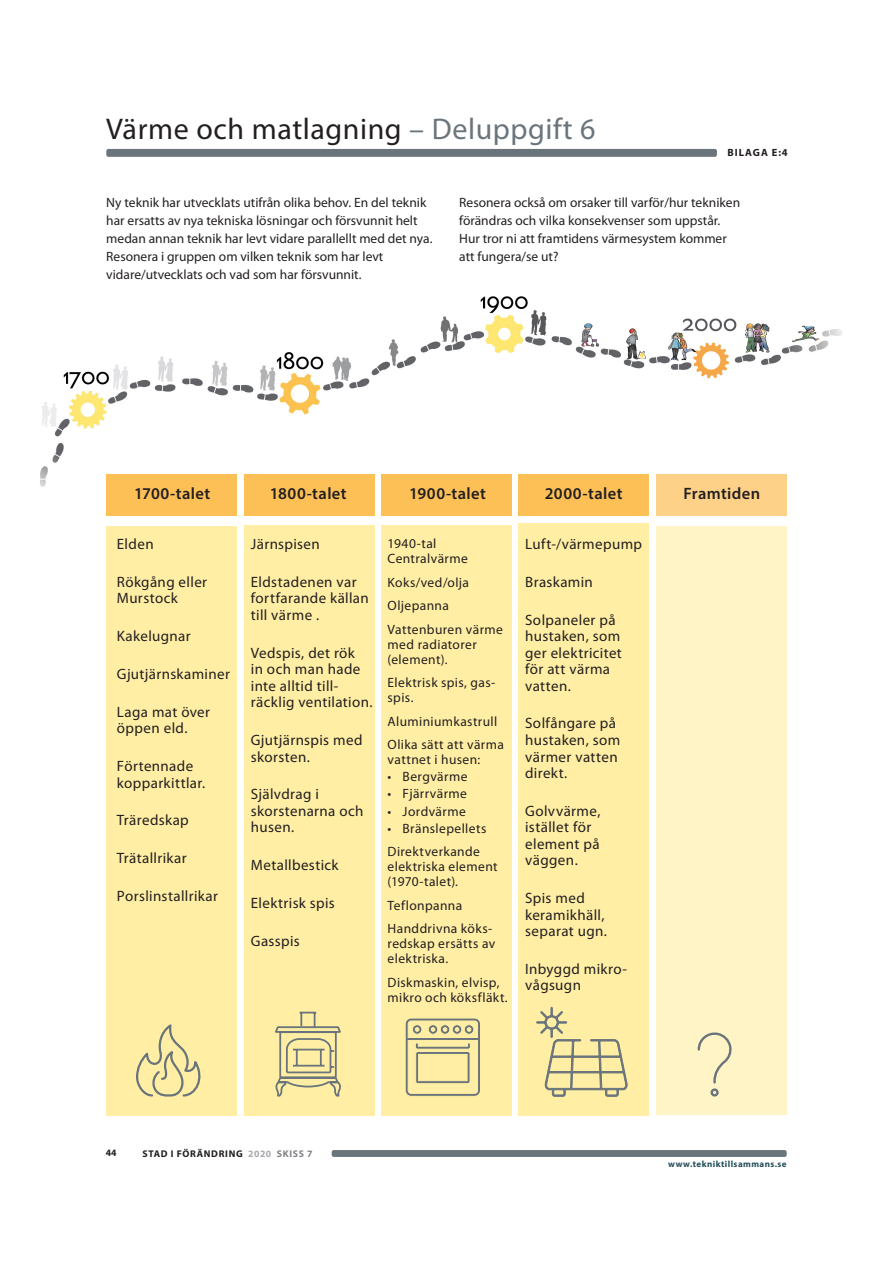
<style>
.page{position:relative;width:893px;height:1263px;background:#fff}
.page>*{position:absolute;margin:0;border:0;box-sizing:border-box;transform-origin:0 0}
.Avdelningsrubrik{font:30px "Myriad Pro";letter-spacing:.02em;color:#231f20}
.Mellanrubrik3{font:600 16.5px "Myriad Pro";letter-spacing:.025em;color:#231f20}
.Mellanrubrik3-2{font:15px/16.5px "Myriad Pro";letter-spacing:.025em;color:#231f20}
.Fakta-text{font:13.5px/18px "Myriad Pro";color:#231f20}
.Mellanrubrik3-3{font:13.5px/15px "Myriad Pro";letter-spacing:.03em;color:#231f20}
.Fakta-text-2{font:13.5px "Myriad Pro";letter-spacing:.03em;color:#231f20}
.t1{font:700 10.5px "Myriad Pro";letter-spacing:.095em;color:#231f20}
.t2{font:700 9.75px "Myriad Pro";letter-spacing:.07em;color:#231f20}
.t3{font:700 9px "Myriad Pro";letter-spacing:.05em;color:#254f5a}
.s1{color:#6a747b}
.s2{color:#a8a9ad}
.s3{color:#808285}
</style>
<div class="page">
<div style="left:106px;top:149px;width:611px;height:8px;background:#6a747b;border-radius:2px"></div>
<div style="left:332px;top:1150px;width:455px;height:7px;background:#6a747b;border-radius:2px"></div>
<img style="left:40px;top:296px;width:803px;height:191px">
<div style="left:106px;top:474px;width:131px;height:42px;background:#fdc057"></div>
<div style="left:244px;top:474px;width:131px;height:42px;background:#fdc057"></div>
<div style="left:381px;top:474px;width:131px;height:42px;background:#fdc057"></div>
<div style="left:518px;top:474px;width:131px;height:42px;background:#fdc057"></div>
<div style="left:656px;top:474px;width:131px;height:42px;background:#fed188"></div>
<div style="left:106px;top:526px;width:131px;height:589px;background:#ffeea4"></div>
<div style="left:244px;top:525px;width:131px;height:590px;background:#ffeea4"></div>
<div style="left:381px;top:525px;width:131px;height:590px;background:#ffeea4"></div>
<div style="left:518px;top:523px;width:131px;height:592px;background:#ffeea4"></div>
<div style="left:656px;top:526px;width:131px;height:589px;background:#fef4c6"></div>
<svg style="left:697px;top:1032px;width:35px;height:65px"></svg>
<svg style="left:136px;top:1024px;width:65px;height:73px"></svg>
<svg style="left:275px;top:1012px;width:66px;height:85px"></svg>
<svg style="left:536px;top:1007px;width:92px;height:90px"></svg>
<svg style="left:405px;top:1018px;width:75px;height:78px"></svg>
<p class="Avdelningsrubrik" style="left:106px;top:110px;width:491px">Värme och matlagning <span class="s1">– Deluppgift 6</span></p>
<p class="t1" style="left:728px;top:146px;width:62px">BILAGA E:4</p>
<p class="Fakta-text" style="left:106px;top:193px;width:328px">Ny teknik har utvecklats utifrån olika behov. En del teknik har ersatts av nya tekniska lösningar och försvunnit helt medan annan teknik har levt vidare parallellt med det nya.<br>Resonera i gruppen om vilken teknik som har levt vidare/utvecklats och vad som har försvunnit.</p>
<p class="Fakta-text" style="left:459px;top:193px;width:282px">Resonera också om orsaker till varför/hur tekniken förändras och vilka konsekvenser som uppstår.<br>Hur tror ni att framtidens värmesystem kommer att fungera/se ut?</p>
<p class="Mellanrubrik3" style="left:134px;top:483px;width:77px">1700-talet</p>
<p class="Mellanrubrik3" style="left:270px;top:483px;width:78px">1800-talet</p>
<p class="Mellanrubrik3" style="left:409px;top:483px;width:78px">1900-talet</p>
<p class="Mellanrubrik3" style="left:545px;top:483px;width:79px">2000-talet</p>
<p class="Mellanrubrik3" style="left:683px;top:483px;width:78px">Framtiden</p>
<p class="Mellanrubrik3-2" style="left:117px;top:536px;width:38px">Elden</p>
<p class="Mellanrubrik3-2" style="left:117px;top:573px;width:92px">Rökgång eller<br>Murstock</p>
<p class="Mellanrubrik3-2" style="left:117px;top:628px;width:75px">Kakelugnar</p>
<p class="Mellanrubrik3-2" style="left:117px;top:665px;width:115px">Gjutjärnskaminer</p>
<p class="Mellanrubrik3-2" style="left:117px;top:703px;width:95px">Laga mat över öppen eld.</p>
<p class="Mellanrubrik3-2" style="left:117px;top:757px;width:90px">Förtennade kopparkittlar.</p>
<p class="Mellanrubrik3-2" style="left:117px;top:812px;width:73px">Träredskap</p>
<p class="Mellanrubrik3-2" style="left:117px;top:849px;width:71px">Trätallrikar</p>
<p class="Mellanrubrik3-2" style="left:117px;top:887px;width:103px">Porslinstallrikar</p>
<p class="Mellanrubrik3-2" style="left:251px;top:536px;width:71px">Järnspisen</p>
<p class="Mellanrubrik3-2" style="left:251px;top:573px;width:119px">Eldstadenen var fortfarande källan till värme .</p>
<p class="Mellanrubrik3-2" style="left:251px;top:644px;width:123px">Vedspis, det rök<br>in och man hade inte alltid till&shy;räcklig ventilation.</p>
<p class="Mellanrubrik3-2" style="left:251px;top:731px;width:113px">Gjutjärnspis med skorsten.</p>
<p class="Mellanrubrik3-2" style="left:251px;top:786px;width:114px">Självdrag i skorstenarna och husen.</p>
<p class="Mellanrubrik3-2" style="left:251px;top:856px;width:89px">Metallbestick</p>
<p class="Mellanrubrik3-2" style="left:251px;top:894px;width:86px">Elektrisk spis</p>
<p class="Mellanrubrik3-2" style="left:251px;top:932px;width:50px">Gasspis</p>
<p class="Mellanrubrik3-3" style="left:388px;top:536px;width:82px">1940-tal<br>Centralvärme</p>
<p class="Mellanrubrik3-3" style="left:388px;top:574px;width:83px">Koks/ved/olja</p>
<p class="Mellanrubrik3-3" style="left:388px;top:598px;width:63px">Oljepanna</p>
<p class="Mellanrubrik3-3" style="left:388px;top:621px;width:117px">Vattenburen värme med radiatorer (element).</p>
<p class="Mellanrubrik3-3" style="left:388px;top:675px;width:109px">Elektrisk spis, gas&shy;spis.</p>
<p class="Mellanrubrik3-3" style="left:388px;top:713px;width:111px">Aluminiumkastrull</p>
<p class="Mellanrubrik3-3" style="left:388px;top:737px;width:118px">Olika sätt att värma vattnet i husen:</p>
<p class="Fakta-text-2" style="left:388px;top:768px;width:81px">• Bergvärme</p>
<p class="Fakta-text-2" style="left:388px;top:785px;width:81px">• Fjärrvärme</p>
<p class="Fakta-text-2" style="left:388px;top:803px;width:80px">• Jordvärme</p>
<p class="Fakta-text-2" style="left:388px;top:820px;width:100px">• Bränslepellets</p>
<p class="Mellanrubrik3-3" style="left:388px;top:844px;width:112px">Direktverkande elektriska element (1970-talet).</p>
<p class="Mellanrubrik3-3" style="left:388px;top:897px;width:76px">Teflonpanna</p>
<p class="Mellanrubrik3-3" style="left:388px;top:921px;width:109px">Handdrivna köks&shy;redskap ersätts av elektriska.</p>
<p class="Mellanrubrik3-3" style="left:388px;top:974px;width:122px">Diskmaskin, elvisp, mikro och köksfläkt.</p>
<p class="Mellanrubrik3-2" style="left:525px;top:536px;width:118px">Luft-/värmepump</p>
<p class="Mellanrubrik3-2" style="left:525px;top:573px;width:69px">Braskamin</p>
<p class="Mellanrubrik3-2" style="left:525px;top:611px;width:98px">Solpaneler på hustaken, som ger elektricitet för att värma vatten.</p>
<p class="Mellanrubrik3-2" style="left:525px;top:715px;width:97px">Solfångare på hustaken, som värmer vatten direkt.</p>
<p class="Mellanrubrik3-2" style="left:525px;top:802px;width:77px">Golvvärme, istället för element på väggen.</p>
<p class="Mellanrubrik3-2" style="left:525px;top:889px;width:83px">Spis med keramikhäll, separat ugn.</p>
<p class="Mellanrubrik3-2" style="left:525px;top:960px;width:103px">Inbyggd mikro&shy;vågsugn</p>
<p class="t2" style="left:106px;top:1147px;width:12px">44</p>
<p class="t2" style="left:143px;top:1147px;width:172px">STAD I FÖRÄNDRING <span class="s2">2020</span> <span class="s3">SKISS 7</span></p>
<p class="t3" style="left:668px;top:1158px;width:120px">www.tekniktillsammans.se</p>
</div>
